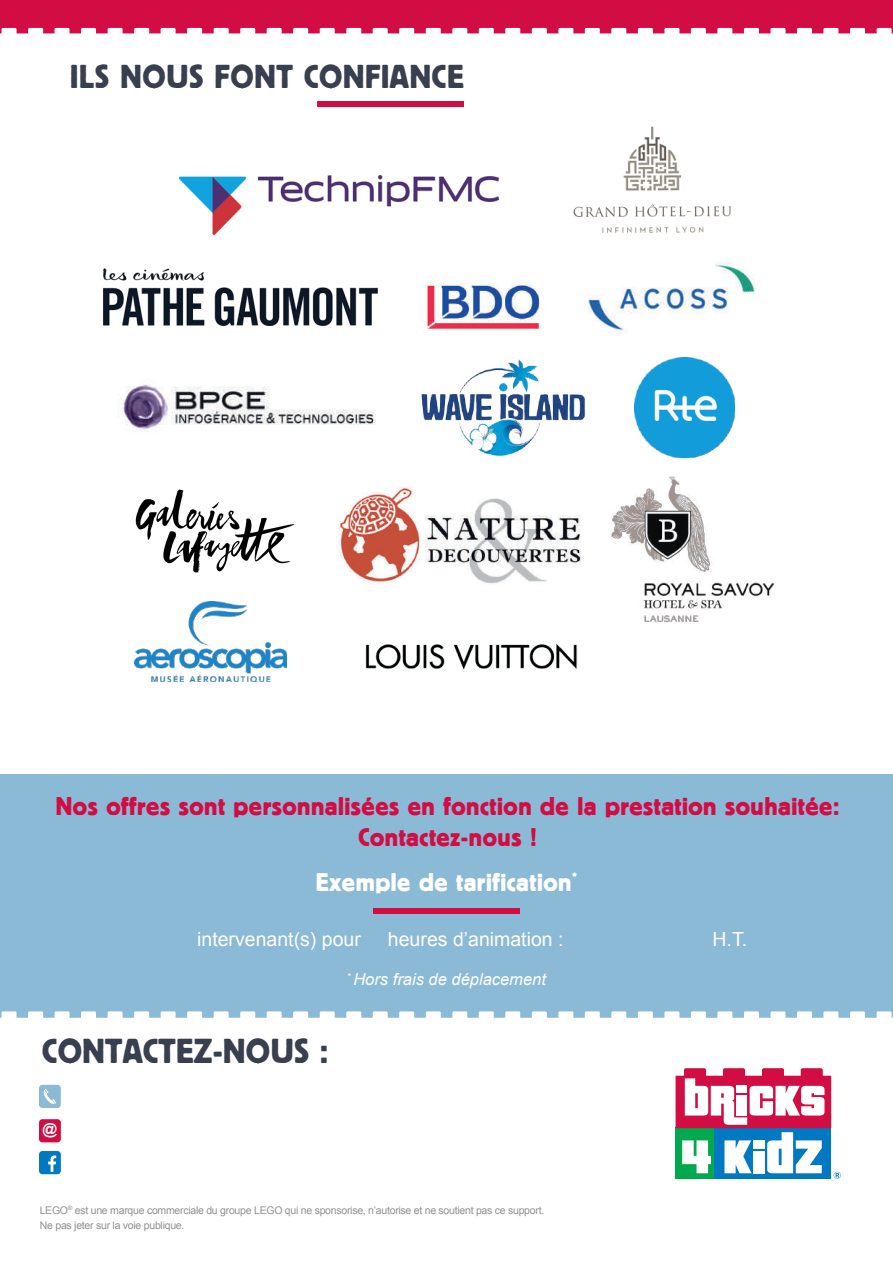
<style>
.page{position:relative;width:893px;height:1263px;background:#fff}
.page>*{position:absolute;margin:0;border:0;box-sizing:border-box;transform-origin:0 0}
.t1{font:34.5px "Block BE";letter-spacing:.01em;color:#383f4e}
.t2{font:33px "Block BE";letter-spacing:.02em;color:#383f4e}
.t3{font:25.5px/30.6px "Block BE";letter-spacing:.02em;color:#d20d44;text-align:center}
.t4{font:25.5px "Block BE";letter-spacing:.02em;color:#fff}
.t5{font:19.5px "Arial";color:#fff}
.t6{font:italic 16.5px "Arial";color:#fff}
.t7{font:700 15px "Arial";color:#fff}
.t8{font:10.5px "Arial";letter-spacing:-.025em;color:#919192}
</style>
<div class="page">
<div style="left:0;top:0;width:893px;height:34px;background:#d20d44"></div>
<svg style="left:0;top:28px;width:893px;height:173px"></svg>
<div style="left:0;top:774px;width:893px;height:306px;background:#8bbad6"></div>
<svg style="left:0;top:1011px;width:893px;height:164px"></svg>
<div style="left:317px;top:101px;width:147px;height:5px;background:#d20d44"></div>
<div style="left:373px;top:909px;width:147px;height:5px;background:#d20d44"></div>
<div style="left:39px;top:1119px;width:22px;height:23px;background:#d20d44;border-radius:3px"></div>
<div style="left:39px;top:1151px;width:22px;height:23px;background:#0079c2;border-radius:3px"></div>
<svg style="left:48px;top:1155px;width:8px;height:17px"></svg>
<svg style="left:675px;top:1068px;width:166px;height:111px"></svg>
<div style="left:39px;top:1085px;width:22px;height:23px;background:#8bbad6;border-radius:3px"></div>
<svg style="left:44px;top:1089px;width:12px;height:15px"></svg>
<img style="left:589px;top:266px;width:165px;height:67px">
<img style="left:424px;top:282px;width:116px;height:47px">
<img style="left:118px;top:384px;width:258px;height:48px">
<img style="left:570px;top:100px;width:166px;height:166px">
<img style="left:103px;top:269px;width:275px;height:57px">
<img style="left:634px;top:357px;width:100px;height:100px">
<img style="left:179px;top:176px;width:319px;height:58px">
<img style="left:421px;top:359px;width:165px;height:97px">
<img style="left:135px;top:601px;width:152px;height:80px">
<img style="left:135px;top:489px;width:160px;height:84px">
<img style="left:611px;top:476px;width:163px;height:146px">
<img style="left:339px;top:486px;width:243px;height:81px">
<img style="left:346px;top:561px;width:236px;height:109px">
<h2 class="t2" style="left:70px;top:58px;width:395px">ILS NOUS FONT CONFIANCE</h2>
<h3 class="t3" style="left:56px;top:791px;width:785px">Nos offres sont personnalisées en fonction de la prestation souhaitée:<br>Contactez-nous !</h3>
<h3 class="t4" style="left:316px;top:868px;width:263px">Exemple de tarification<sup>*</sup></h3>
<h3 class="t5" style="left:197px;top:928px;width:165px">intervenant(s) pour</h3>
<h3 class="t5" style="left:388px;top:928px;width:177px">heures d’animation :</h3>
<h3 class="t5" style="left:712px;top:928px;width:36px">H.T.</h3>
<h3 class="t6" style="left:347px;top:970px;width:200px"><sup>*</sup> Hors frais de déplacement</h3>
<h1 class="t1" style="left:42px;top:1031px;width:288px">CONTACTEZ-NOUS :</h1>
<h3 class="t7" style="left:42px;top:1121px;width:16px">@</h3>
<p class="t8" style="left:40px;top:1204px;width:506px">LEGO<sup>®</sup> est une marque commerciale du groupe LEGO qui ne sponsorise, n’autorise et ne soutient pas ce support.</p>
<p class="t8" style="left:40px;top:1219px;width:146px">Ne pas jeter sur la voie publique.</p>
</div>
